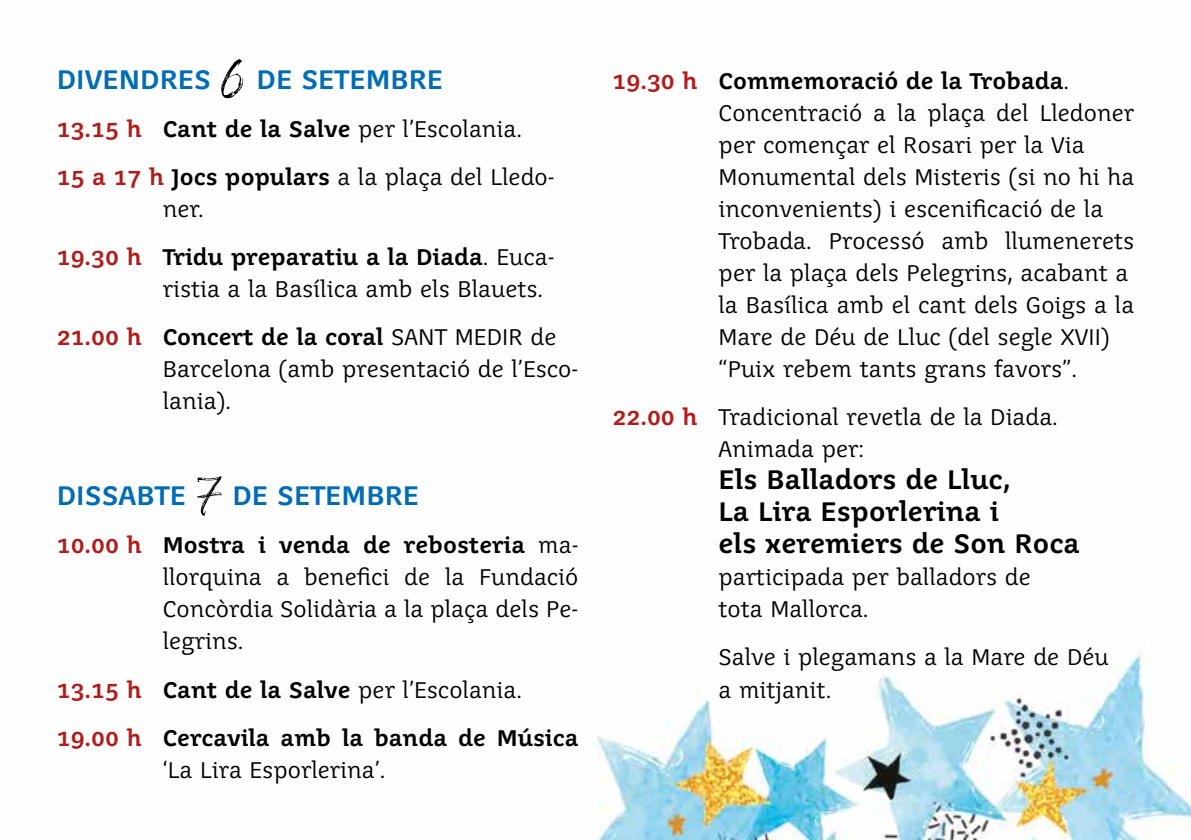
<style>
.page{position:relative;width:1191px;height:840px;background:#fff}
.page>*{position:absolute;margin:0;border:0;box-sizing:border-box;transform-origin:0 0}
.t1{font:94px "The Caldwellscript";color:#000}
.t2{font:700 26px/32px "Juvenis";color:#000}
.t3{font:700 26px "Juvenis";color:#006cb6}
.t4{font:22px/32px "Juvenis";color:#000}
.t5{font:700 22px/48px "Juvenis";color:#000}
.s1{font-weight:700;color:#b11c1b}
.s2{font-weight:700}
.s3{font-weight:400}
.s4{color:#b11c1b}
</style>
<div class="page">
<img style="left:597px;top:654px;width:594px;height:185px">
<p class="t3" style="left:57px;top:63px;width:156px">DIVENDRES</p>
<h1 class="t1" style="left:220px;top:18px;width:29px">6</h1>
<p class="t3" style="left:256px;top:63px;width:188px">DE SETEMBRE</p>
<p class="t4" style="left:57px;top:105px;width:499px;line-height:48px"><span class="s1">13.15 h</span> <span class="s2">Cant de la Salve</span> per l’Escolania.<br><span class="s1">15 a 17 h</span> <span class="s2">Jocs populars</span> a la plaça del Lledo-</p>
<p class="t5" style="left:57px;top:185px;width:499px;text-indent:106px"><span class="s3">ner.<br></span><span class="s4">19.30 h</span> Tridu preparatiu a la Diada<span class="s3">. Euca-</span></p>
<p class="t4" style="left:57px;top:265px;width:501px;line-height:48px;text-indent:106px">ristia a la Basílica amb els Blauets.<br><span class="s1">21.00 h</span> <span class="s2">Concert de la coral</span> SANT MEDIR de</p>
<p class="t4" style="left:163px;top:353px;width:417px">Barcelona (amb presentació de l’Esco&shy;lania).</p>
<p class="t3" style="left:57px;top:479px;width:131px">DISSABTE</p>
<h1 class="t1" style="left:195px;top:434px;width:30px">7</h1>
<p class="t3" style="left:232px;top:479px;width:188px">DE SETEMBRE</p>
<p class="t4" style="left:163px;top:529px;width:417px;text-align:justify;text-indent:-106px"><span class="s1">10.00 h</span> <span class="s2">Mostra i venda de rebosteria</span> ma&shy;llorquina a benefici de la Fundació Concòrdia Solidària a la plaça dels Pe&shy;legrins.</p>
<p class="t5" style="left:57px;top:665px;width:523px"><span class="s4">13.15 h</span> Cant de la Salve <span class="s3">per l’Escolania.<br></span><span class="s4">19.00 h</span> Cercavila amb la banda de Música</p>
<p class="t4" style="left:163px;top:753px;width:224px">‘La Lira Esporlerina’.</p>
<p class="t4" style="left:718px;top:65px;width:417px;text-indent:-106px"><span class="s1">19.30 h</span> <span class="s2">Commemoració de la Trobada</span>.<br>Concentració a la plaça del Lledoner per començar el Rosari per la Via Monumental dels Misteris (si no hi ha inconvenients) i escenificació de la Trobada. Processó amb llumenerets per la plaça dels Pelegrins, acabant a la Basílica amb el cant dels Goigs a la Mare de Déu de Lluc (del segle XVII) “Puix rebem tants grans favors”.</p>
<p class="t4" style="left:718px;top:401px;width:341px;text-indent:-106px"><span class="s1">22.00 h</span> Tradicional revetla de la Diada.<br>Animada per:</p>
<p class="t2" style="left:718px;top:464px;width:363px">Els Balladors de Lluc,<br>La Lira Esporlerina i<br>els xeremiers de Son Roca</p>
<p class="t4" style="left:718px;top:561px;width:314px">participada per balladors de tota Mallorca.</p>
<p class="t4" style="left:718px;top:641px;width:392px">Salve i plegamans a la Mare de Déu a mitjanit.</p>
</div>
